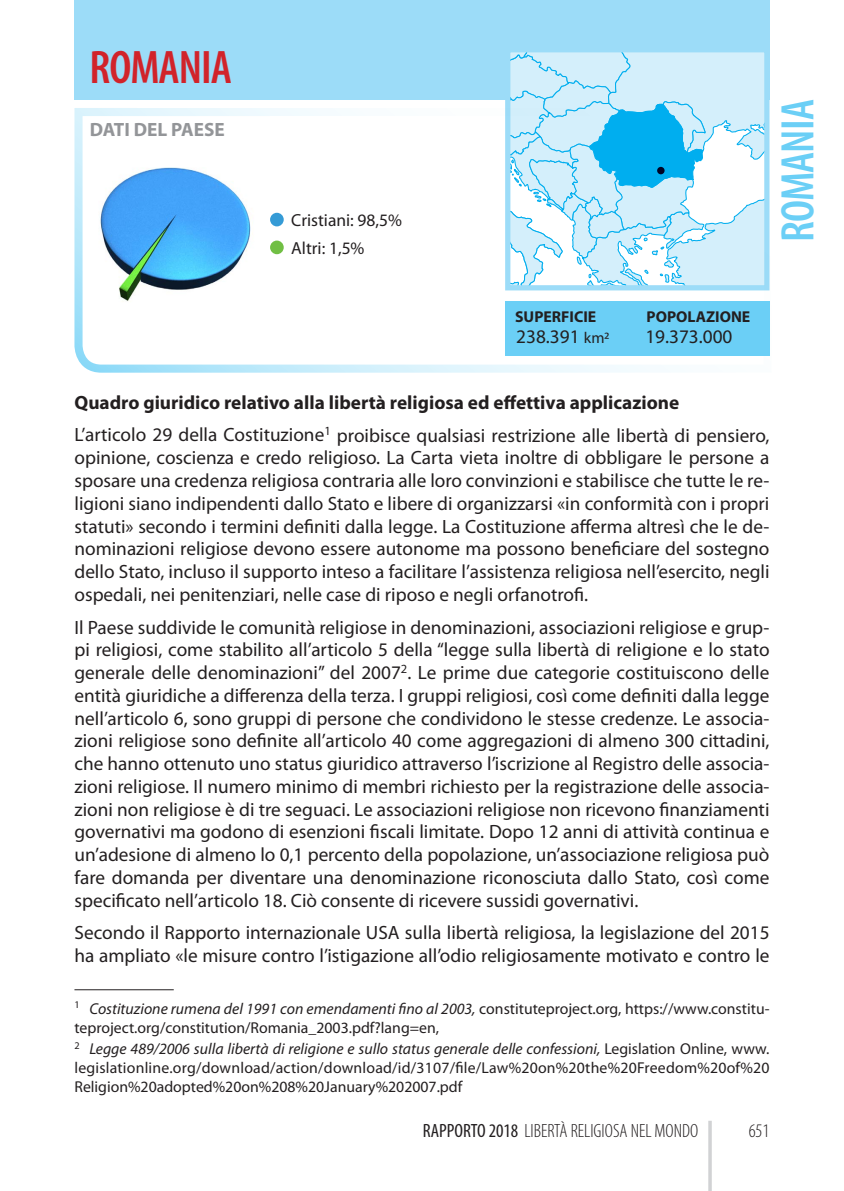
<style>
.page{position:relative;width:844px;height:1191px;background:#fff}
.page>*{position:absolute;margin:0;border:0;box-sizing:border-box;transform-origin:0 0}
.t1{font:600 condensed 47.25px "Myriad Pro";letter-spacing:-.02em;color:#6bcff6}
.t2{font:600 condensed 47.25px "Myriad Pro";letter-spacing:-.02em;color:#d1232a}
.t3{font:19.25px/22.8px "Myriad Pro";color:#231f20}
.t4{font:300 condensed 19.25px "Myriad Pro";color:#231f20}
.t5{font:700 19.25px "Myriad Pro";color:#939598}
.t6{font:17.5px/27.7px "Myriad Pro";color:#231f20}
.t7{font:15.75px/18.9px "Myriad Pro";color:#231f20}
.t8{font:700 15.75px "Myriad Pro";color:#231f20}
.s1{font-size:15.75px}
.s2{font-weight:700}
.s3{font-style:italic}
.s4{font-weight:400}
</style>
<div class="page">
<hr style="left:708px;top:1120px;width:3px;height:71px;background:#d1d2d4">
<div style="left:74px;top:0;width:695px;height:99px;background:#9cdcf8"></div>
<div style="left:511px;top:53px;width:252px;height:53px;background:#d4effb"></div>
<div style="left:505px;top:47px;width:264px;height:243px;border:5px solid #9cdcf8"></div>
<svg style="left:74px;top:106px;width:696px;height:267px"></svg>
<div style="left:505px;top:301px;width:264px;height:55px;background:#6bcff6"></div>
<div style="left:270px;top:213px;width:14px;height:13px;background:#359bd6;border-radius:50%"></div>
<div style="left:270px;top:240px;width:14px;height:14px;background:#71bf44;border-radius:50%"></div>
<hr style="left:74px;top:989px;width:100px;height:1px;background:#231f20">
<h1 class="t2" style="left:89px;top:41px;width:144px">ROMANIA</h1>
<p class="t5" style="left:90px;top:119px;width:137px">DATI DEL PAESE</p>
<p class="t6" style="left:291px;top:206px;width:112px">Cristiani: 98,5%<br>Altri: 1,5%</p>
<h1 class="t1" style="left:771px;top:242px;width:144px;rotate:-90deg">ROMANIA</h1>
<p class="t8" style="left:515px;top:308px;width:83px">SUPERFICIE</p>
<p class="t8" style="left:646px;top:308px;width:105px">POPOLAZIONE</p>
<p class="t3" style="left:516px;top:326px;width:95px">238.391 <span class="s1">km2</span></p>
<p class="t3" style="left:645px;top:326px;width:88px">19.373.000</p>
<p class="t3" style="left:74px;top:386px;width:696px;line-height:32.7px"><span class="s2">Quadro giuridico relativo alla libertà religiosa ed effettiva applicazione<br></span>L’articolo 29 della Costituzione<sup>1</sup> proibisce qualsiasi restrizione alle libertà di pensiero,</p>
<p class="t3" style="left:74px;top:447px;width:696px;text-align:justify">opinione, coscienza e credo religioso. La Carta vieta inoltre di obbligare le persone a sposare una credenza religiosa contraria alle loro convinzioni e stabilisce che tutte le re&shy;ligioni siano indipendenti dallo Stato e libere di organizzarsi «in conformità con i propri statuti» secondo i termini definiti dalla legge. La Costituzione afferma altresì che le de&shy;nominazioni religiose devono essere autonome ma possono beneficiare del sostegno dello Stato, incluso il supporto inteso a facilitare l’assistenza religiosa nell’esercito, negli ospedali, nei penitenziari, nelle case di riposo e negli orfanotrofi.</p>
<p class="t3" style="left:74px;top:616px;width:696px;text-align:justify">Il Paese suddivide le comunità religiose in denominazioni, associazioni religiose e grup&shy;pi religiosi, come stabilito all’articolo 5 della “legge sulla libertà di religione e lo stato generale delle denominazioni” del 2007<sup>2</sup>. Le prime due categorie costituiscono delle entità giuridiche a differenza della terza. I gruppi religiosi, così come definiti dalla legge nell’articolo 6, sono gruppi di persone che condividono le stesse credenze. Le associa&shy;zioni religiose sono definite all’articolo 40 come aggregazioni di almeno 300 cittadini, che hanno ottenuto uno status giuridico attraverso l’iscrizione al Registro delle associa&shy;zioni religiose. Il numero minimo di membri richiesto per la registrazione delle associa&shy;zioni non religiose è di tre seguaci. Le associazioni religiose non ricevono finanziamenti governativi ma godono di esenzioni fiscali limitate. Dopo 12 anni di attività continua e un’adesione di almeno lo 0,1 percento della popolazione, un’associazione religiosa può fare domanda per diventare una denominazione riconosciuta dallo Stato, così come specificato nell’articolo 18. Ciò consente di ricevere sussidi governativi.</p>
<p class="t3" style="left:74px;top:922px;width:696px">Secondo il Rapporto internazionale USA sulla libertà religiosa, la legislazione del 2015 ha ampliato «le misure contro l’istigazione all’odio religiosamente motivato e contro le</p>
<p class="t7" style="left:74px;top:999px;width:696px"><sup>1</sup> <span class="s3">Costituzione rumena del 1991 con emendamenti fino al 2003,</span> constituteproject.org, https://www.constitu&shy;teproject.org/constitution/Romania_2003.pdf?lang=en,</p>
<p class="t7" style="left:74px;top:1039px;width:696px;text-align:justify"><sup>2</sup> <span class="s3">Legge 489/2006 sulla libertà di religione e sullo status generale delle confessioni,</span> Legislation Online, www. legislationline.org/download/action/download/id/3107/file/Law%20on%20the%20Freedom%20of%20<br>Religion%20adopted%20on%208%20January%202007.pdf</p>
<p class="t4" style="left:423px;top:1120px;width:277px"><span class="s4">RAPPORTO 2018</span> LIBERTÀ RELIGIOSA NEL MONDO</p>
<p class="t4" style="left:748px;top:1120px;width:22px">651</p>
</div>
